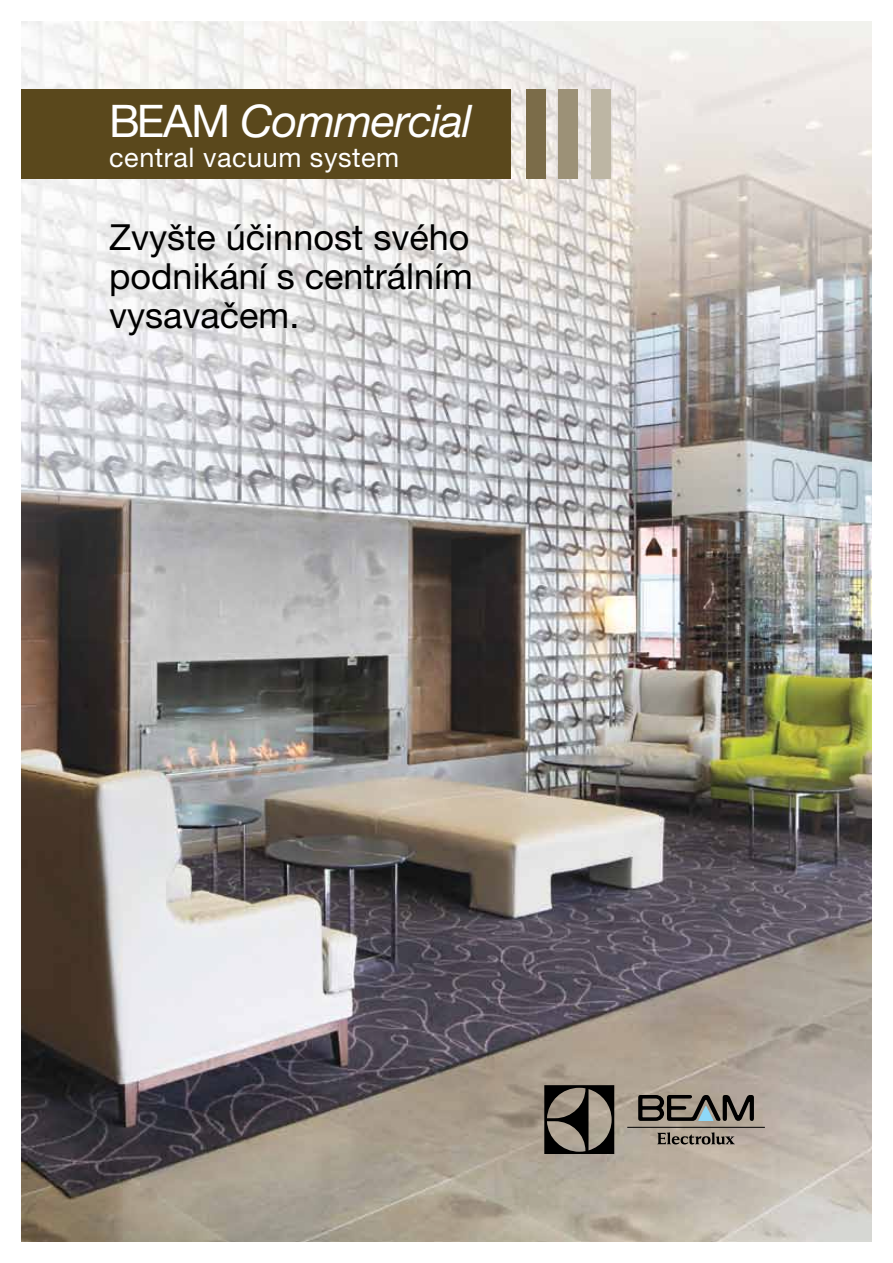
<style>
.page{position:relative;width:893px;height:1263px;background:#fff}
.page>*{position:absolute;margin:0;border:0;box-sizing:border-box;transform-origin:0 0}
.t1{font:italic 45px "Helvetica Neue CE";letter-spacing:-.025em;color:#fff}
.t2{font:36px/39px "Helvetica Neue CE";color:#000;text-align:justify}
.t3{font:27px "Helvetica Neue CE";letter-spacing:.02em;color:#fff}
.s1{font-style:normal}
</style>
<div class="page">
<img style="left:21px;top:21px;width:851px;height:1221px">
<svg style="left:544px;top:1085px;width:70px;height:69px;background:#5c564e"></svg>
<hr style="left:627px;top:1127px;width:138px;height:1px;background:#000">
<svg style="left:657px;top:1132px;width:78px;height:12px"></svg>
<svg style="left:638px;top:1095px;width:116px;height:26px;background:#5f5c55"></svg>
<div style="left:21px;top:89px;width:490px;height:89px;background:#5a481c"></div>
<div style="left:526px;top:89px;width:19px;height:89px;background:#7b6c49"></div>
<div style="left:558px;top:89px;width:20px;height:89px;background:#9c9177"></div>
<div style="left:591px;top:89px;width:19px;height:89px;background:#bdb6a4"></div>
<p class="t1" style="left:109px;top:96px;width:364px"><span class="s1">BEAM</span> Commercial</p>
<p class="t3" style="left:109px;top:142px;width:291px">central vacuum system</p>
<p class="t2" style="left:109px;top:217px;width:365px">Zvyšte účinnost svého podnikání s centrálním vysavačem.</p>
</div>
